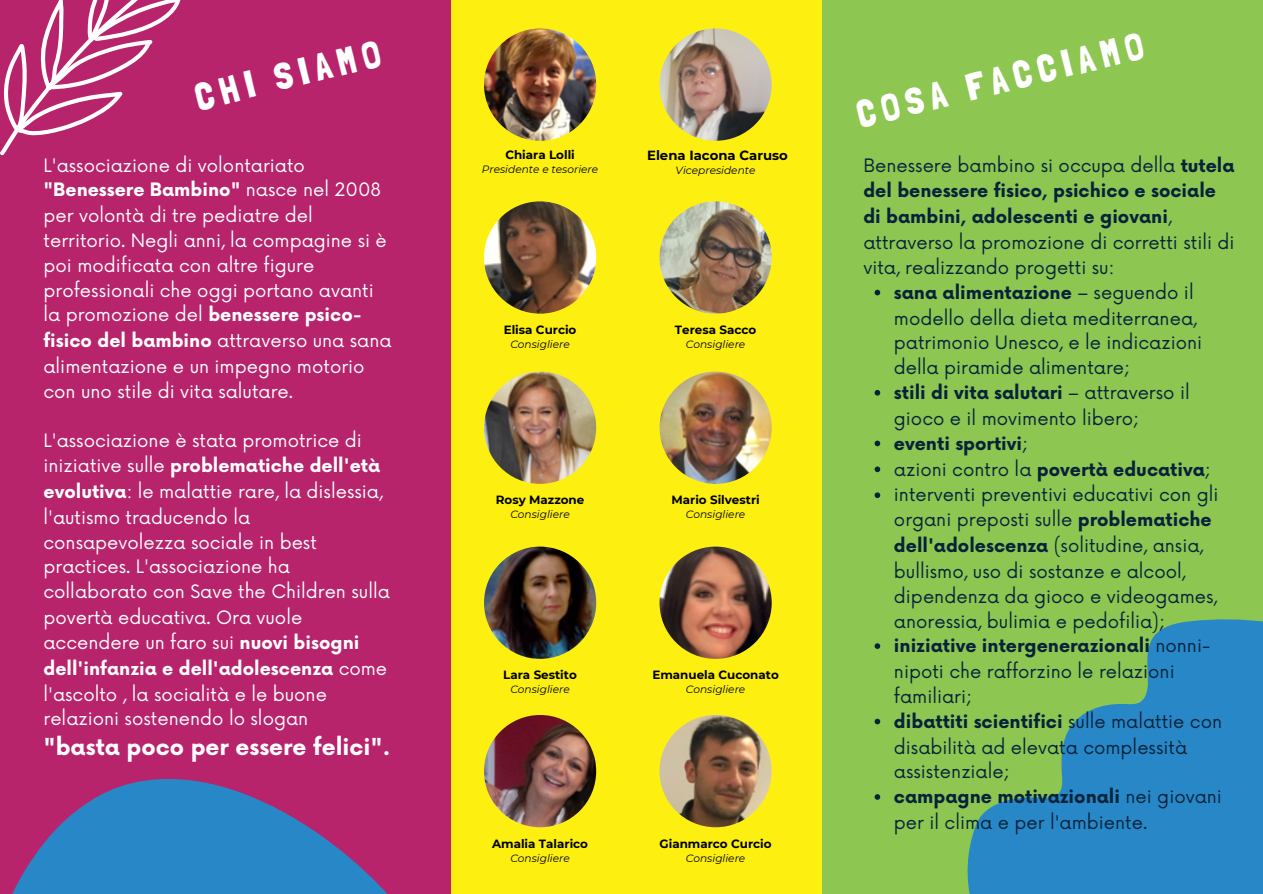
<style>
.page{position:relative;width:1263px;height:894px;background:#fff}
.page>*{position:absolute;margin:0;border:0;box-sizing:border-box;transform-origin:0 0}
.t1{font:37.95px "Londrina Solid";color:#fff}
.t2{font:700 22.5px "Now";color:#fff}
.t3{font:18px/25.2px "Now";color:#07233b}
.t4{font:18px/25.2px "Now";color:#fff}
.t5{font:700 18px "Now";color:#07233b}
.t6{font:700 13.2px "Montserrat";color:#000}
.t7{font:700 11.85px "Montserrat";color:#000}
.t8{font:italic 10.65px "Montserrat";color:#000}
.s1{font-weight:700}
.s2{font-weight:400}
</style>
<div class="page">
<div style="left:0;top:0;width:1263px;height:893px;background:#fdf010"></div>
<div style="left:0;top:0;width:450px;height:893px;background:#b7246c"></div>
<svg style="left:12px;top:779px;width:375px;height:114px;fill:#2888c7"></svg>
<div style="left:822px;top:0;width:441px;height:893px;background:#8dc651"></div>
<svg style="left:967px;top:619px;width:296px;height:274px;fill:#2888c7"></svg>
<svg style="left:0;top:0;width:180px;height:155px"></svg>
<img style="left:484px;top:28px;width:112px;height:113px;border-radius:50%">
<img style="left:659px;top:28px;width:113px;height:113px;border-radius:50%">
<img style="left:484px;top:201px;width:112px;height:112px;border-radius:50%">
<img style="left:659px;top:201px;width:113px;height:112px;border-radius:50%">
<img style="left:484px;top:371px;width:112px;height:112px;border-radius:50%">
<img style="left:659px;top:371px;width:113px;height:112px;border-radius:50%">
<img style="left:484px;top:546px;width:112px;height:112px;border-radius:50%">
<img style="left:659px;top:546px;width:113px;height:112px;border-radius:50%">
<svg style="left:875px;top:290px;width:5px;height:5px"></svg>
<svg style="left:875px;top:390px;width:5px;height:5px"></svg>
<svg style="left:875px;top:440px;width:5px;height:6px"></svg>
<svg style="left:875px;top:466px;width:5px;height:6px"></svg>
<svg style="left:875px;top:492px;width:5px;height:6px"></svg>
<svg style="left:875px;top:643px;width:5px;height:5px"></svg>
<svg style="left:875px;top:718px;width:5px;height:6px"></svg>
<svg style="left:875px;top:794px;width:5px;height:5px"></svg>
<img style="left:484px;top:714px;width:112px;height:113px;border-radius:50%">
<img style="left:659px;top:714px;width:113px;height:113px;border-radius:50%">
<p class="t1" style="left:190px;top:76px;width:191px;rotate:-14deg">CHI SIAMO</p>
<h4 class="t4" style="left:44px;top:153px;width:350px">L'associazione di volontariato <span class="s1">"Benessere Bambino"</span> nasce nel 2008 per volontà di tre pediatre del territorio. Negli anni, la compagine si è poi modificata con altre figure professionali che oggi portano avanti la promozione del <span class="s1">benessere psico&shy;fisico del bambino</span> attraverso una sana alimentazione e un impegno motorio con uno stile di vita salutare.</h4>
<p class="t4" style="left:44px;top:429px;width:348px">L'associazione è stata promotrice di iniziative sulle <span class="s1">problematiche dell'età evolutiva</span>: le malattie rare, la dislessia, l'autismo traducendo la consapevolezza sociale in best practices. L'associazione ha collaborato con Save the Children sulla povertà educativa. Ora vuole accendere un faro sui <span class="s1">nuovi bisogni dell'infanzia e dell'adolescenza</span> come l'ascolto , la socialità e le buone relazioni sostenendo lo slogan</p>
<p class="t2" style="left:44px;top:734px;width:348px">"basta poco per essere felici".</p>
<h4 class="t1" style="left:852px;top:93px;width:296px;rotate:-14deg">COSA FACCIAMO</h4>
<p class="t7" style="left:505px;top:147px;width:71px">Chiara Lolli</p>
<h4 class="t8" style="left:482px;top:162px;width:118px">Presidente e tesoriere</h4>
<p class="t6" style="left:647px;top:147px;width:142px">Elena Iacona Caruso</p>
<p class="t8" style="left:676px;top:164px;width:81px">Vicepresidente</p>
<h4 class="t7" style="left:504px;top:322px;width:74px">Elisa Curcio</h4>
<h4 class="t8" style="left:510px;top:338px;width:61px">Consigliere</h4>
<p class="t7" style="left:496px;top:492px;width:90px">Rosy Mazzone</p>
<p class="t8" style="left:510px;top:508px;width:61px">Consigliere</p>
<p class="t7" style="left:675px;top:322px;width:83px">Teresa Sacco</p>
<p class="t8" style="left:686px;top:338px;width:61px">Consigliere</p>
<p class="t7" style="left:671px;top:492px;width:90px">Mario Silvestri</p>
<p class="t8" style="left:686px;top:508px;width:61px">Consigliere</p>
<p class="t7" style="left:503px;top:667px;width:75px">Lara Sestito</p>
<p class="t8" style="left:510px;top:683px;width:61px">Consigliere</p>
<p class="t7" style="left:652px;top:667px;width:128px">Emanuela Cuconato</p>
<p class="t8" style="left:686px;top:683px;width:61px">Consigliere</p>
<p class="t3" style="left:863px;top:153px;width:373px;line-height:25.7px">Benessere bambino si occupa della <span class="s1">tutela del benessere fisico, psichico e sociale di bambini, adolescenti e giovani</span>, attraverso la promozione di corretti stili di vita, realizzando progetti su:</p>
<p class="t3" style="left:894px;top:280px;width:310px"><span class="s1">sana alimentazione</span> – seguendo il modello della dieta mediterranea, patrimonio Unesco, e le indicazioni della piramide alimentare;</p>
<h4 class="t3" style="left:894px;top:380px;width:297px;line-height:25.8px"><span class="s1">stili di vita salutari</span> – attraverso il gioco e il movimento libero;</h4>
<p class="t5" style="left:894px;top:433px;width:136px">eventi sportivi<span class="s2">;</span></p>
<h4 class="t5" style="left:894px;top:459px;width:319px"><span class="s2">azioni contro la</span> povertà educativa<span class="s2">;</span></h4>
<p class="t3" style="left:894px;top:483px;width:326px">interventi preventivi educativi con gli organi preposti sulle <span class="s1">problematiche dell'adolescenza</span> (solitudine, ansia, bullismo, uso di sostanze e alcool, dipendenza da gioco e videogames, anoressia, bulimia e pedofilia);</p>
<h4 class="t3" style="left:894px;top:634px;width:318px"><span class="s1">iniziative intergenerazionali</span> nonni&shy;nipoti che rafforzino le relazioni familiari;</h4>
<p class="t3" style="left:894px;top:709px;width:330px"><span class="s1">dibattiti scientifici</span> sulle malattie con disabilità ad elevata complessità assistenziale;</p>
<h4 class="t3" style="left:894px;top:784px;width:329px;line-height:25.8px"><span class="s1">campagne motivazionali</span> nei giovani per il clima e per l'ambiente.</h4>
<p class="t7" style="left:492px;top:835px;width:98px">Amalia Talarico</p>
<p class="t8" style="left:510px;top:851px;width:61px">Consigliere</p>
<p class="t7" style="left:660px;top:835px;width:114px">Gianmarco Curcio</p>
<p class="t8" style="left:686px;top:851px;width:61px">Consigliere</p>
</div>
